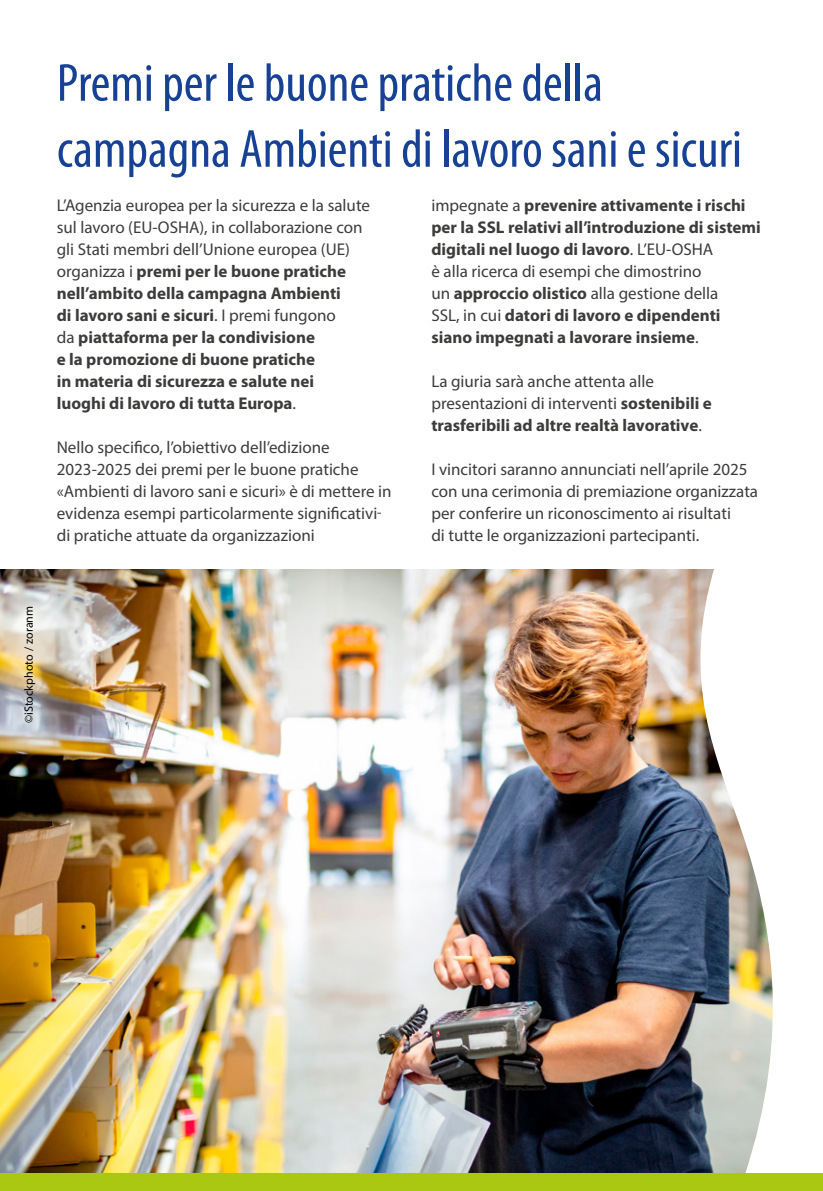
<style>
.page{position:relative;width:823px;height:1191px;background:#fff}
.page>*{position:absolute;margin:0;border:0;box-sizing:border-box;transform-origin:0 0}
.Title_H1{font:condensed 54px/66px "Myriad Pro";color:#164194}
.t1{font:700 17px/22px "Myriad Pro";color:#3c3c3b}
.t2{font:17px/22px "Myriad Pro";color:#3c3c3b}
.t3{font:12px "Myriad Pro";color:#000}
.s1{font-weight:400}
.s2{font-weight:700}
</style>
<div class="page">
<img style="left:0;top:570px;width:678px;height:604px">
<img style="left:678px;top:569px;width:144px;height:605px">
<div style="left:0;top:1174px;width:822px;height:17px;background:#aac811"></div>
<h1 class="Title_H1" style="left:57px;top:49px;width:686px">Premi per le buone pratiche della campagna Ambienti di lavoro sani e sicuri</h1>
<p class="t1" style="left:57px;top:194px;width:314px"><span class="s1">L’Agenzia europea per la sicurezza e la salute sul lavoro (EU-OSHA), in collaborazione con gli Stati membri dell’Unione europea (UE) organizza i</span> premi per le buone pratiche nell’ambito della campagna Ambienti<br>di lavoro sani e sicuri<span class="s1">. I premi fungono<br>da</span> piattaforma per la condivisione<br>e la promozione di buone pratiche<br>in materia di sicurezza e salute nei<br>luoghi di lavoro di tutta Europa<span class="s1">.</span></p>
<p class="t2" style="left:57px;top:436px;width:336px">Nello specifico, l’obiettivo dell’edizione 2023-2025 dei premi per le buone pratiche «Ambienti di lavoro sani e sicuri» è di mettere in evidenza esempi particolarmente significativi di pratiche attuate da organizzazioni</p>
<p class="t1" style="left:431px;top:194px;width:331px"><span class="s1">impegnate a</span> prevenire attivamente i rischi per la SSL relativi all’introduzione di sistemi digitali nel luogo di lavoro<span class="s1">. L’EU-OSHA<br>è alla ricerca di esempi che dimostrino<br>un</span> approccio olistico <span class="s1">alla gestione della<br>SSL, in cui</span> datori di lavoro e dipendenti siano impegnati a lavorare insieme<span class="s1">.</span></p>
<p class="t2" style="left:431px;top:370px;width:282px">La giuria sarà anche attenta alle presentazioni di interventi <span class="s2">sostenibili e trasferibili ad altre realtà lavorative</span>.</p>
<p class="t2" style="left:431px;top:458px;width:328px">I vincitori saranno annunciati nell’aprile 2025 con una cerimonia di premiazione organizzata per conferire un riconoscimento ai risultati<br>di tutte le organizzazioni partecipanti.</p>
<p class="t3" style="left:21px;top:723px;width:119px;rotate:-90deg">©iStockphoto / zoranm</p>
</div>
